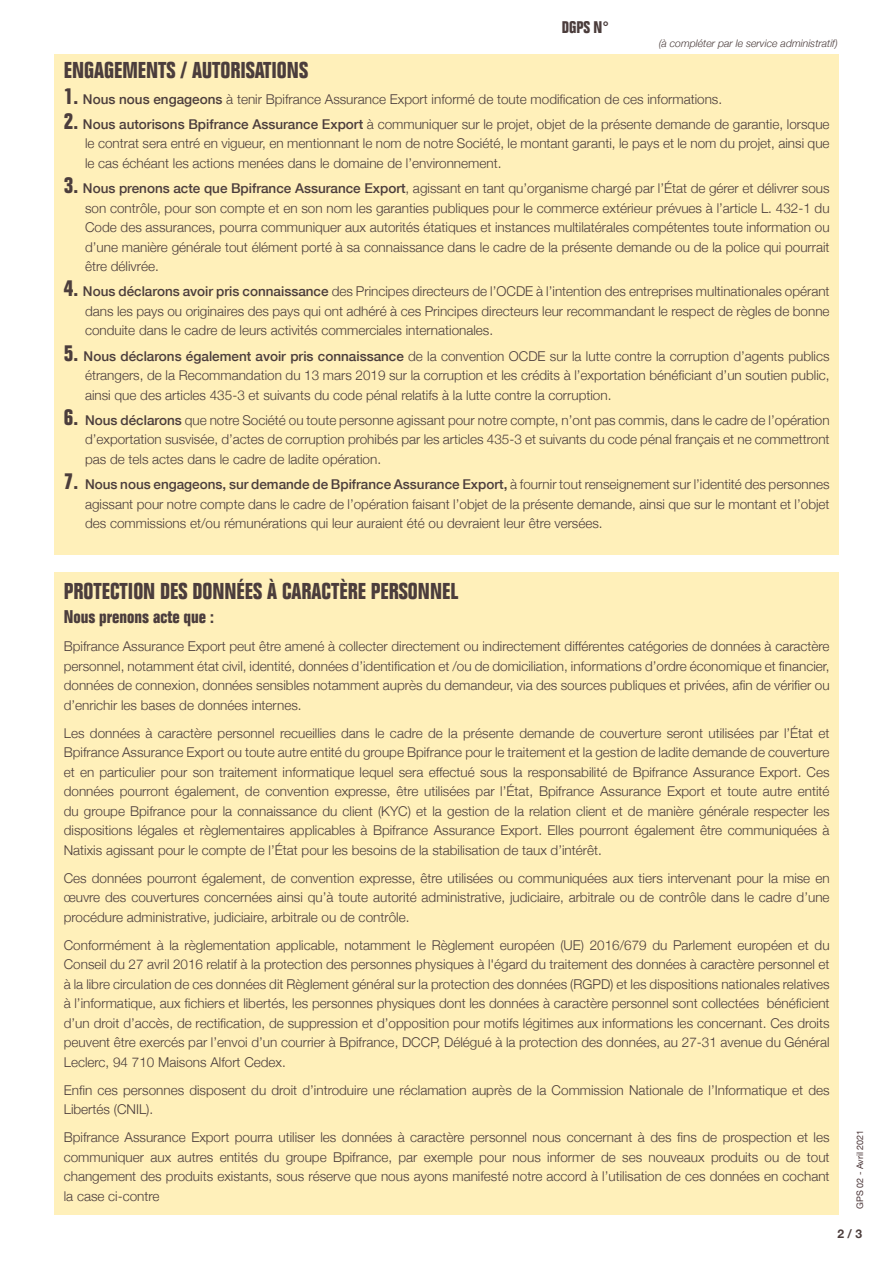
<style>
.page{position:relative;width:893px;height:1263px;background:#fff}
.page>*{position:absolute;margin:0;border:0;box-sizing:border-box;transform-origin:0 0}
.t1{font:700 condensed 22.5px "Folio";color:#4b3d3c}
.t2{font:700 condensed 18px "Folio";color:#4b3d3c}
.t3{font:700 condensed 16.5px "Folio";color:#4b3d3c}
.t4{font:300 13.5px/19.5px "Helvetica Neue";color:#4b3d3c;text-align:justify}
.t5{font:700 12px "Helvetica Neue";color:#4b3d3c}
.t6{font:italic 300 10.5px "Helvetica Neue";color:#4b3d3c}
.t7{font:9px "Helvetica Neue";color:#493436}
.s1{font-family:"Folio";font-weight:700;font-stretch:condensed;font-size:22.5px}
.s2{font-weight:500}
</style>
<div class="page">
<div style="left:54px;top:572px;width:785px;height:642px;background:#fff0ba"></div>
<div style="left:54px;top:54px;width:785px;height:500px;background:#fff0ba"></div>
<p class="t3" style="left:562px;top:18px;width:49px">DGPS N°</p>
<p class="t6" style="left:659px;top:35px;width:180px">(à compléter par le service administratif)</p>
<h1 class="t1" style="left:64px;top:58px;width:246px">ENGAGEMENTS / AUTORISATIONS</h1>
<p class="t4" style="left:64px;top:88px;width:660px"><span class="s1">1.</span> <span class="s2">Nous nous engageons</span> à tenir Bpifrance Assurance Export informé de toute modification de ces informations.</p>
<p class="t4" style="left:85px;top:114px;width:746px;text-indent:-21px"><span class="s1">2.</span> <span class="s2">Nous autorisons Bpifrance Assurance Export</span> à communiquer sur le projet, objet de la présente demande de garantie, lorsque le contrat sera entré en vigueur, en mentionnant le nom de notre Société, le montant garanti, le pays et le nom du projet, ainsi que le cas échéant les actions menées dans le domaine de l’environnement.</p>
<p class="t4" style="left:85px;top:178px;width:746px;text-indent:-21px"><span class="s1">3.</span> <span class="s2">Nous prenons acte que Bpifrance Assurance Export</span>, agissant en tant qu’organisme chargé par l’État de gérer et délivrer sous son contrôle, pour son compte et en son nom les garanties publiques pour le commerce extérieur prévues à l’article L. 432-1 du Code des assurances, pourra communiquer aux autorités étatiques et instances multilatérales compétentes toute information ou d’une manière générale tout élément porté à sa connaissance dans le cadre de la présente demande ou de la police qui pourrait être délivrée.</p>
<p class="t4" style="left:85px;top:281px;width:746px;text-indent:-21px"><span class="s1">4.</span> <span class="s2">Nous déclarons avoir pris connaissance</span> des Principes directeurs de l’OCDE à l’intention des entreprises multinationales opérant dans les pays ou originaires des pays qui ont adhéré à ces Principes directeurs leur recommandant le respect de règles de bonne conduite dans le cadre de leurs activités commerciales internationales.</p>
<p class="t4" style="left:85px;top:345px;width:746px;text-indent:-21px"><span class="s1">5.</span> <span class="s2">Nous déclarons également avoir pris connaissance</span> de la convention OCDE sur la lutte contre la corruption d’agents publics étrangers, de la Recommandation du 13 mars 2019 sur la corruption et les crédits à l’exportation bénéficiant d’un soutien public, ainsi que des articles 435-3 et suivants du code pénal relatifs à la lutte contre la corruption.</p>
<p class="t4" style="left:85px;top:410px;width:746px;text-indent:-21px"><span class="s1">6.</span> <span class="s2">Nous déclarons</span> que notre Société ou toute personne agissant pour notre compte, n’ont pas commis, dans le cadre de l’opération d’exportation susvisée, d’actes de corruption prohibés par les articles 435-3 et suivants du code pénal français et ne commettront pas de tels actes dans le cadre de ladite opération.</p>
<p class="t4" style="left:85px;top:474px;width:746px;text-indent:-21px"><span class="s1">7.</span> <span class="s2">Nous nous engageons, sur demande de Bpifrance Assurance Export,</span> à fournir tout renseignement sur l’identité des personnes agissant pour notre compte dans le cadre de l’opération faisant l’objet de la présente demande, ainsi que sur le montant et l’objet des commissions et/ou rémunérations qui leur auraient été ou devraient leur être versées.</p>
<p class="t1" style="left:64px;top:579px;width:396px">PROTECTION DES DONNÉES À CARACTÈRE PERSONNEL</p>
<p class="t2" style="left:64px;top:607px;width:152px">Nous prenons acte que :</p>
<p class="t4" style="left:64px;top:636px;width:767px">Bpifrance Assurance Export peut être amené à collecter directement ou indirectement différentes catégories de données à caractère personnel, notamment état civil, identité, données d’identification et /ou de domiciliation, informations d’ordre économique et financier, données de connexion, données sensibles notamment auprès du demandeur, via des sources publiques et privées, afin de vérifier ou d’enrichir les bases de données internes.</p>
<p class="t4" style="left:64px;top:722px;width:767px">Les données à caractère personnel recueillies dans le cadre de la présente demande de couverture seront utilisées par l’État et Bpifrance Assurance Export ou toute autre entité du groupe Bpifrance pour le traitement et la gestion de ladite demande de couverture et en particulier pour son traitement informatique lequel sera effectué sous la responsabilité de Bpifrance Assurance Export. Ces données pourront également, de convention expresse, être utilisées par l’État, Bpifrance Assurance Export et toute autre entité du groupe Bpifrance pour la connaissance du client (KYC) et la gestion de la relation client et de manière générale respecter les dispositions légales et règlementaires applicables à Bpifrance Assurance Export. Elles pourront également être communiquées à Natixis agissant pour le compte de l’État pour les besoins de la stabilisation de taux d’intérêt.</p>
<p class="t4" style="left:64px;top:867px;width:767px">Ces données pourront également, de convention expresse, être utilisées ou communiquées aux tiers intervenant pour la mise en œuvre des couvertures concernées ainsi qu’à toute autorité administrative, judiciaire, arbitrale ou de contrôle dans le cadre d’une procédure administrative, judiciaire, arbitrale ou de contrôle.</p>
<p class="t4" style="left:64px;top:934px;width:767px">Conformément à la règlementation applicable, notamment le Règlement européen (UE) 2016/679 du Parlement européen et du Conseil du 27 avril 2016 relatif à la protection des personnes physiques à l'égard du traitement des données à caractère personnel et à la libre circulation de ces données dit Règlement général sur la protection des données (RGPD) et les dispositions nationales relatives à l’informatique, aux fichiers et libertés, les personnes physiques dont les données à caractère personnel sont collectées bénéficient d’un droit d’accès, de rectification, de suppression et d’opposition pour motifs légitimes aux informations les concernant. Ces droits peuvent être exercés par l’envoi d’un courrier à Bpifrance, DCCP, Délégué à la protection des données, au 27-31 avenue du Général Leclerc, 94 710 Maisons Alfort Cedex.</p>
<p class="t4" style="left:64px;top:1079px;width:767px">Enfin ces personnes disposent du droit d’introduire une réclamation auprès de la Commission Nationale de l’Informatique et des<br>Libertés (CNIL).</p>
<p class="t4" style="left:64px;top:1127px;width:767px">Bpifrance Assurance Export pourra utiliser les données à caractère personnel nous concernant à des fins de prospection et les communiquer aux autres entités du groupe Bpifrance, par exemple pour nous informer de ses nouveaux produits ou de tout changement des produits existants, sous réserve que nous ayons manifesté notre accord à l’utilisation de ces données en cochant la case ci-contre</p>
<p class="t7" style="left:854px;top:1209px;width:81px;rotate:-90deg">GPS 02 - Avril 2021</p>
<p class="t5" style="left:838px;top:1224px;width:26px">2 / 3</p>
</div>
